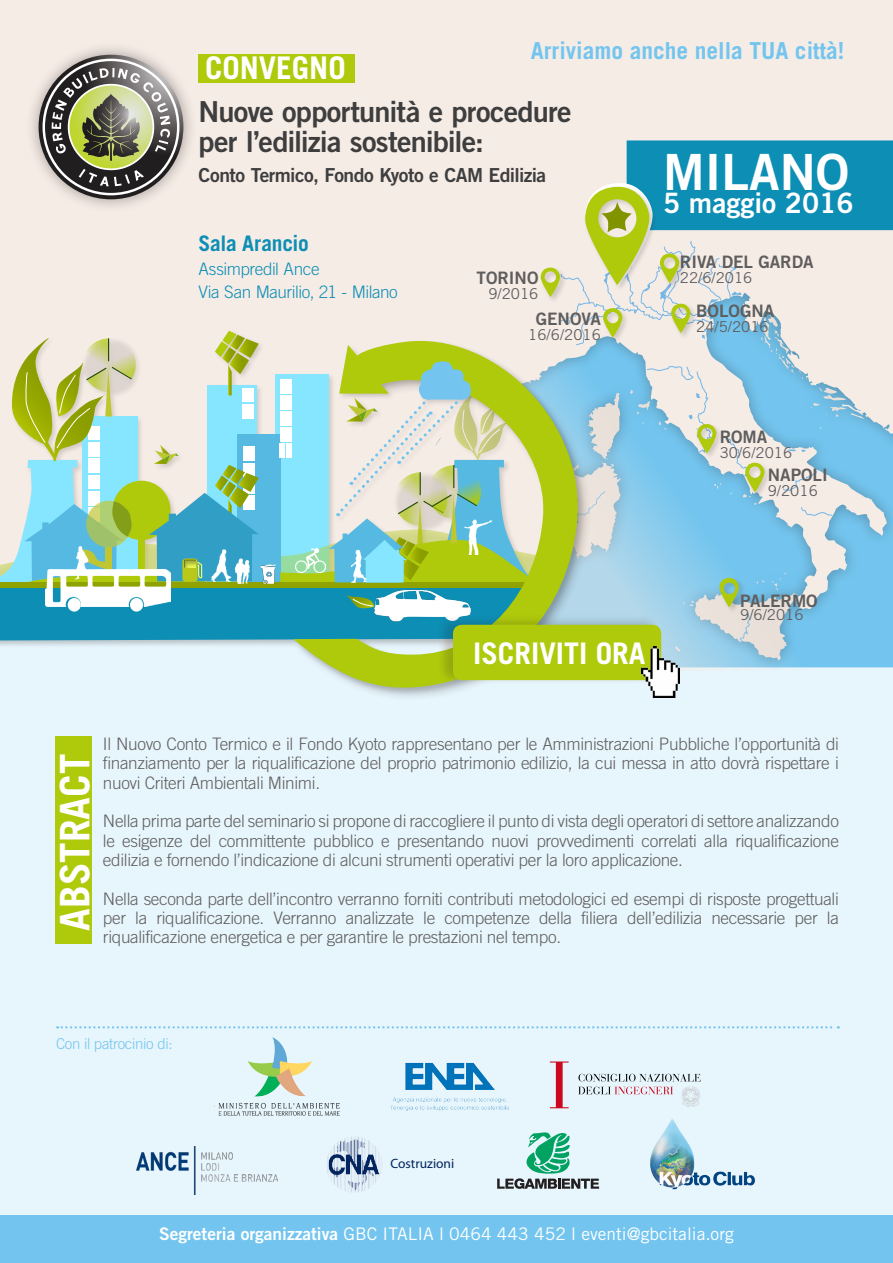
<style>
.page{position:relative;width:893px;height:1263px;background:#fff}
.page>*{position:absolute;margin:0;border:0;box-sizing:border-box;transform-origin:0 0}
.t1{font:49.95px "Trade Gothic LT Std Bd 2";color:#fff}
.t2{font:700 40.8px "Trade Gothic";color:#fff}
.t3{font:700 31.2px "Trade Gothic";color:#fff}
.t4{font:700 29.85px "Trade Gothic";color:#fff}
.t5{font:28.95px/30.3px "Trade Gothic Bold Two";letter-spacing:-.03em;color:#3e3e3f}
.t6{font:28.05px "Trade Gothic LT Std Bd 2";color:#fff}
.t7{font:700 23.4px "Trade Gothic";color:#73c5ef}
.t8{font:700 21.45px "Trade Gothic";letter-spacing:-.015em;color:#0d8eb5}
.t9{font:19.35px "Trade Gothic LT Std Bd 2";letter-spacing:-.025em;color:#3e3e3f}
.t10{font:17.4px "Trade Gothic";color:#fff}
.t11{font:300 17.1px/19.4px "Trade Gothic";letter-spacing:-.02em;color:#5f5e5e;text-align:justify}
.t12{font:17.1px "Trade Gothic LT Std Bd 2";color:#5f5e5e}
.t13{font:300 17.1px "Trade Gothic";letter-spacing:-.025em;color:#0d8eb5}
.t14{font:15px "Trade Gothic";color:#5f5e5e}
.t15{font:300 15px "Trade Gothic";letter-spacing:-.02em;color:#73c5ef}
.t16{font:13.5px "Myriad Pro";color:#01255f}
.s1{font-family:"Trade Gothic Bold Two"}
</style>
<div class="page">
<div style="left:0;top:639px;width:893px;height:624px;background:#e7f5fc"></div>
<div style="left:0;top:0;width:893px;height:59px;background:#f6ece6"></div>
<div style="left:198px;top:54px;width:157px;height:28px;background:#afca0b"></div>
<div style="left:24px;top:40px;width:173px;height:172px;background:#231f20;opacity:.4"></div>
<div style="left:0;top:1216px;width:893px;height:47px;background:#73c5ef"></div>
<div style="left:291px;top:339px;width:299px;height:363px;background:#231f20;opacity:.2"></div>
<svg style="left:293px;top:661px;width:295px;height:30px"></svg>
<div style="left:437px;top:614px;width:224px;height:72px;background:#231f20;opacity:.19"></div>
<div style="left:453px;top:625px;width:208px;height:55px;background:#afca0b;border-radius:9px"></div>
<img style="left:641px;top:661px;width:39px;height:36px">
<div style="left:55px;top:736px;width:37px;height:208px;background:#afca0b"></div>
<svg style="left:0;top:59px;width:893px;height:602px;background:#bad3c8"></svg>
<img style="left:136px;top:1147px;width:142px;height:47px">
<img style="left:327px;top:1137px;width:53px;height:56px">
<img style="left:650px;top:1118px;width:105px;height:71px">
<svg style="left:497px;top:1132px;width:102px;height:57px"></svg>
<svg style="left:550px;top:1061px;width:19px;height:47px"></svg>
<svg style="left:578px;top:1074px;width:123px;height:33px"></svg>
<img style="left:218px;top:1102px;width:122px;height:14px">
<img style="left:247px;top:1037px;width:65px;height:60px">
<img style="left:391px;top:1062px;width:118px;height:49px">
<svg style="left:57px;top:1026px;width:782px;height:2px"></svg>
<p class="t3" style="left:205px;top:49px;width:142px">CONVEGNO</p>
<p class="t7" style="left:531px;top:36px;width:315px">Arriviamo anche nella TUA città!</p>
<p class="t5" style="left:198px;top:96px;width:375px">Nuove opportunità e procedure per l’edilizia sostenibile:</p>
<p class="t9" style="left:198px;top:163px;width:349px">Conto Termico, Fondo Kyoto e CAM Edilizia</p>
<p class="t8" style="left:198px;top:230px;width:112px">Sala Arancio</p>
<p class="t13" style="left:198px;top:259px;width:123px">Assimpredil Ance</p>
<p class="t13" style="left:198px;top:282px;width:201px">Via San Maurilio, 21 - Milano</p>
<p class="t12" style="left:476px;top:267px;width:63px">TORINO</p>
<p class="t14" style="left:488px;top:285px;width:52px">9/2016</p>
<p class="t12" style="left:536px;top:308px;width:67px">GENOVA</p>
<p class="t14" style="left:528px;top:325px;width:74px">16/6/2016</p>
<p class="t1" style="left:663px;top:141px;width:187px">MILANO</p>
<p class="t6" style="left:663px;top:186px;width:192px">5 maggio 2016</p>
<p class="t12" style="left:680px;top:251px;width:135px">RIVA DEL GARDA</p>
<p class="t14" style="left:680px;top:269px;width:74px">22/6/2016</p>
<p class="t12" style="left:696px;top:300px;width:80px">BOLOGNA</p>
<p class="t14" style="left:696px;top:318px;width:74px">24/5/2016</p>
<p class="t12" style="left:720px;top:426px;width:49px">ROMA</p>
<p class="t14" style="left:720px;top:443px;width:74px">30/6/2016</p>
<p class="t12" style="left:768px;top:465px;width:62px">NAPOLI</p>
<p class="t14" style="left:768px;top:482px;width:52px">9/2016</p>
<p class="t4" style="left:473px;top:635px;width:174px">ISCRIVITI ORA</p>
<p class="t12" style="left:740px;top:590px;width:79px">PALERMO</p>
<p class="t14" style="left:740px;top:605px;width:65px">9/6/2016</p>
<p class="t2" style="left:50px;top:931px;width:178px;rotate:-90deg">ABSTRACT</p>
<p class="t11" style="left:103px;top:734px;width:738px">Il Nuovo Conto Termico e il Fondo Kyoto rappresentano per le Amministrazioni Pubbliche l’opportunità di finanziamento per la riqualificazione del proprio patrimonio edilizio, la cui messa in atto dovrà rispettare i nuovi Criteri Ambientali Minimi.</p>
<p class="t11" style="left:103px;top:811px;width:737px">Nella prima parte del seminario si propone di raccogliere il punto di vista degli operatori di settore analizzando le esigenze del committente pubblico e presentando nuovi provvedimenti correlati alla riqualificazione edilizia e fornendo l’indicazione di alcuni strumenti operativi per la loro applicazione.</p>
<p class="t11" style="left:103px;top:888px;width:737px">Nella seconda parte dell’incontro verranno forniti contributi metodologici ed esempi di risposte progettuali per la riqualificazione. Verranno analizzate le competenze della filiera dell’edilizia necessarie per la riqualificazione energetica e per garantire le prestazioni nel tempo.</p>
<p class="t15" style="left:56px;top:1034px;width:118px">Con il patrocinio di:</p>
<p class="t16" style="left:390px;top:1155px;width:65px">Costruzioni</p>
<p class="t10" style="left:159px;top:1223px;width:576px"><span class="s1">Segreteria organizzativa</span> GBC ITALIA l 0464 443 452 l eventi@gbcitalia.org</p>
</div>
